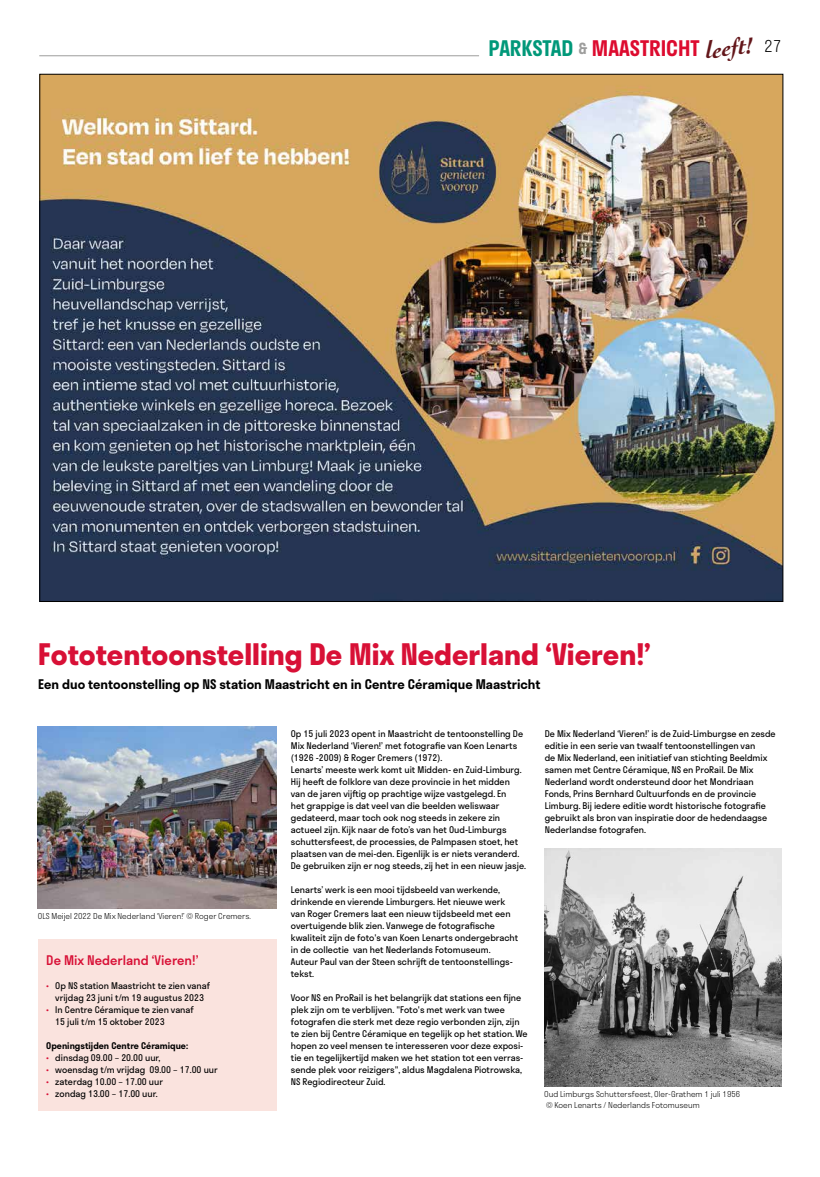
<style>
.page{position:relative;width:820px;height:1177px;background:#fff}
.page>*{position:absolute;margin:0;border:0;box-sizing:border-box;transform-origin:0 0}
.t1{font:700 29px "Stratos";color:#d81036}
.t2{font:italic 700 24px "Cochin";color:#63161a}
.t3{font:600 21px "Stratos";color:#dd0b2f}
.t4{font:300 16px "Stratos";color:#000}
.t5{font:600 13px "Stratos";color:#000}
.t6{font:500 13px "Stratos";color:#d81036}
.t7{font:9px/12px "Stratos";color:#000}
.t8{font:600 9px "Stratos";color:#000}
.t9{font:300 8px/11px "Stratos";color:#000}
.s1{color:#009879}
.s2{font-size:15px;color:#9d9d9c}
.s3{color:#d81036}
</style>
<div class="page">
<img style="left:41px;top:76px;width:740px;height:524px">
<hr style="left:39px;top:55px;width:440px;height:1px;background:#9d9d9c">
<img style="left:38px;top:726px;width:238px;height:183px">
<div style="left:38px;top:938px;width:238px;height:172px;background:#fae3de"></div>
<img style="left:544px;top:848px;width:237px;height:238px">
<h3 class="t3" style="left:488px;top:31px;width:213px"><span class="s1">PARKSTAD</span> <span class="s2">&amp;</span> MAASTRICHT</h3>
<h2 class="t2" style="left:703px;top:35px;width:50px;rotate:-7deg">leeft!</h2>
<h3 class="t4" style="left:763px;top:34px;width:19px">27</h3>
<h1 class="t1" style="left:38px;top:630px;width:613px">Fototentoonstelling De Mix Nederland ‘Vieren!’</h1>
<h3 class="t5" style="left:38px;top:673px;width:503px">Een duo tentoonstelling op NS station Maastricht en in Centre Céramique Maastricht</h3>
<p class="t7" style="left:291px;top:727px;width:236px">Op 15 juli 2023 opent in Maastricht de tentoonstelling De Mix Nederland ‘Vieren!’ met fotografie van Koen Lenarts (1926 -2009) &amp; Roger Cremers (1972).<br>Lenarts’ meeste werk komt uit Midden- en Zuid-Limburg.<br>Hij heeft de folklore van deze provincie in het midden van de jaren vijftig op prachtige wijze vastgelegd. En<br>het grappige is dat veel van die beelden weliswaar gedateerd, maar toch ook nog steeds in zekere zin actueel zijn. Kijk naar de foto’s van het Oud-Limburgs schuttersfeest, de processies, de Palmpasen stoet, het plaatsen van de mei-den. Eigenlijk is er niets veranderd.<br>De gebruiken zijn er nog steeds, zij het in een nieuw jasje.</p>
<p class="t7" style="left:291px;top:883px;width:229px">Lenarts’ werk is een mooi tijdsbeeld van werkende, drinkende en vierende Limburgers. Het nieuwe werk van Roger Cremers laat een nieuw tijdsbeeld met een overtuigende blik zien. Vanwege de fotografische kwaliteit zijn de foto's van Koen Lenarts ondergebracht in de collectie van het Nederlands Fotomuseum.<br>Auteur Paul van der Steen schrijft de tentoonstellings&shy;tekst.</p>
<p class="t7" style="left:291px;top:991px;width:238px">Voor NS en ProRail is het belangrijk dat stations een fijne plek zijn om te verblijven. "Foto's met werk van twee fotografen die sterk met deze regio verbonden zijn, zijn te zien bij Centre Céramique en tegelijk op het station. We hopen zo veel mensen te interesseren voor deze exposi&shy;tie en tegelijkertijd maken we het station tot een verras&shy;sende plek voor reizigers", aldus Magdalena Piotrowska, NS Regiodirecteur Zuid.</p>
<p class="t7" style="left:544px;top:727px;width:232px">De Mix Nederland ‘Vieren!’ is de Zuid-Limburgse en zesde editie in een serie van twaalf tentoonstellingen van<br>de Mix Nederland, een initiatief van stichting Beeldmix samen met Centre Céramique, NS en ProRail. De Mix Nederland wordt ondersteund door het Mondriaan Fonds, Prins Bernhard Cultuurfonds en de provincie Limburg. Bij iedere editie wordt historische fotografie gebruikt als bron van inspiratie door de hedendaagse Nederlandse fotografen.</p>
<p class="t9" style="left:38px;top:910px;width:214px">OLS Meijel 2022 De Mix Nederland ‘Vieren!’ © Roger Cremers.</p>
<h3 class="t6" style="left:46px;top:949px;width:154px">De Mix Nederland ‘Vieren!’</h3>
<p class="t7" style="left:46px;top:979px;width:165px;text-align:center"><span class="s3">•</span> Op NS station Maastricht te zien vanaf vrijdag 23 juni t/m 19 augustus 2023</p>
<p class="t7" style="left:55px;top:1003px;width:140px;text-indent:-9px"><span class="s3">•</span> In Centre Céramique te zien vanaf<br>15 juli t/m 15 oktober 2023</p>
<p class="t8" style="left:46px;top:1038px;width:143px">Openingstijden Centre Céramique:</p>
<p class="t7" style="left:46px;top:1051px;width:116px"><span class="s3">•</span> dinsdag 09.00 – 20.00 uur,</p>
<p class="t7" style="left:46px;top:1063px;width:173px"><span class="s3">•</span> woensdag t/m vrijdag 09.00 – 17.00 uur</p>
<p class="t7" style="left:46px;top:1075px;width:118px"><span class="s3">•</span> zaterdag 10.00 – 17.00 uur</p>
<p class="t7" style="left:46px;top:1087px;width:113px"><span class="s3">•</span> zondag 13.00 – 17.00 uur.</p>
<p class="t9" style="left:544px;top:1088px;width:197px">Oud Limburgs Schuttersfeest, Oler-Grathem 1 juli 1956 © Koen Lenarts / Nederlands Fotomuseum</p>
</div>
